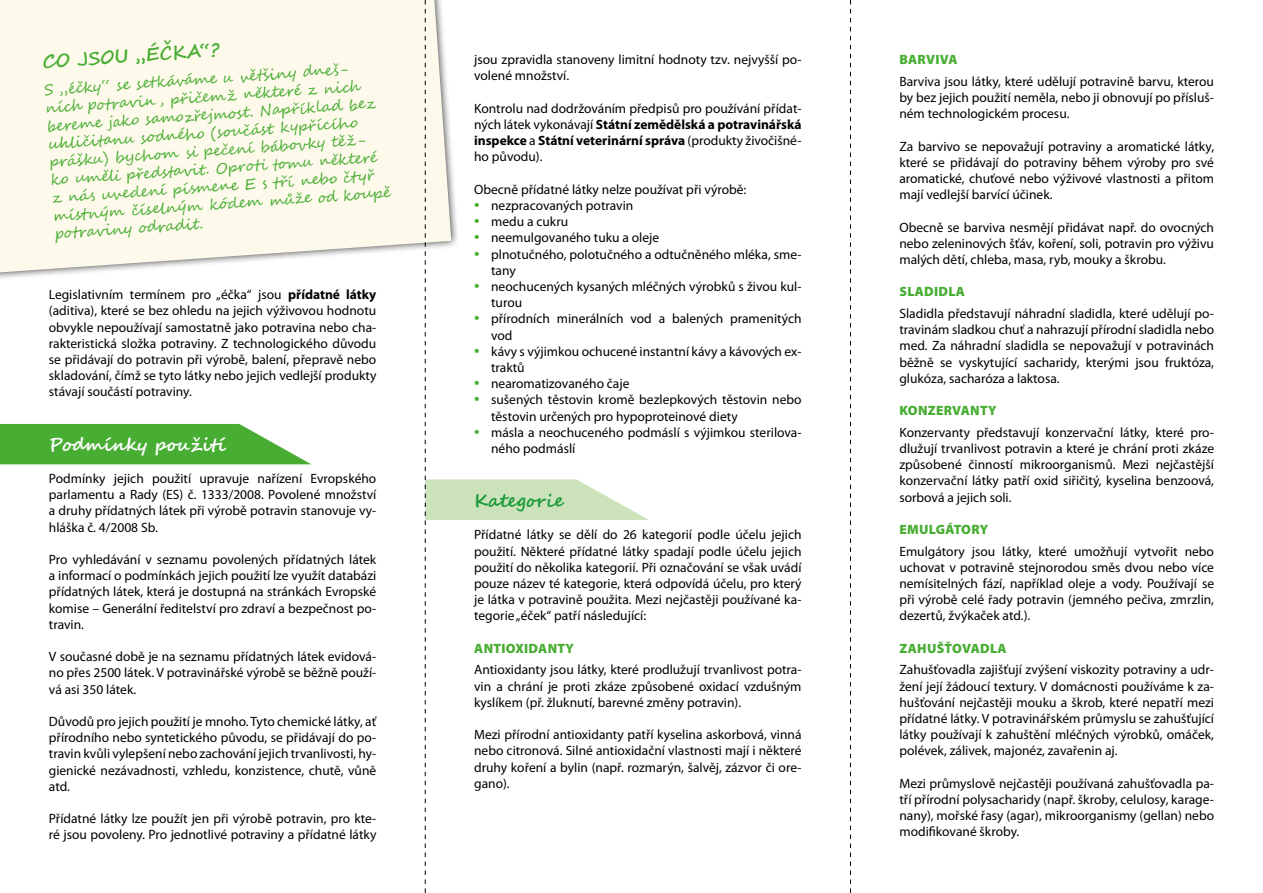
<style>
.page{position:relative;width:1263px;height:893px;background:#fff}
.page>*{position:absolute;margin:0;border:0;box-sizing:border-box;transform-origin:0 0}
.t1{font:700 18px "Segoe Script";color:#fff}
.t2{font:700 18px "Segoe Script";color:#48ad33}
.t3{font:700 18px "Segoe Script";color:#1a9b39}
.t4{font:15px/18px "Segoe Script";color:#48ad33}
.t5{font:13.5px/16.2px "Myriad Pro";color:#000;text-align:justify}
.t6{font:900 13.5px "Myriad Pro";letter-spacing:.02em;color:#48ad33}
.s1{font-weight:700}
.s2{font-size:19.5px;color:#48ad33}
</style>
<div class="page">
<div style="left:0;top:0;width:425px;height:272px;background:#fefaeb"></div>
<svg style="left:0;top:424px;width:311px;height:40px"></svg>
<svg style="left:425px;top:0;width:224px;height:893px"></svg>
<svg style="left:850px;top:0;width:1px;height:893px"></svg>
<h1 class="t2" style="left:41px;top:47px;width:179px;rotate:-4deg">Co j sou „éč ka“?</h1>
<p class="t4" style="left:44px;top:81px;width:340px;rotate:-4deg">S „éčky“ se setkáváme u většiny dneš&shy;ních pot ravin , přičemž některé z nich bereme jako samozřejmost. Například bez uhličitanu sodného (součást kypřícího prášku) bychom si pečení bábovky těž-<br>ko uměli představit. Oprot i tomu některé z nás uvedení písmene E s tří nebo čtyř místným číselným kódem může od koupě pot raviny odradit.</p>
<p class="t5" style="left:49px;top:286px;width:329px">Legislativním termínem pro „éčka“ jsou <span class="s1">přídatné látky </span>(aditiva), které se bez ohledu na jejich výživovou hodnotu obvykle nepoužívají samostatně jako potravina nebo cha&shy;rakteristická složka potraviny. Z technologického důvodu se přidávají do potravin při výrobě, balení, přepravě nebo skladování, čímž se tyto látky nebo jejich vedlejší produkty stávají součástí potraviny.</p>
<h1 class="t1" style="left:49px;top:430px;width:179px">Podmínky použití</h1>
<p class="t5" style="left:49px;top:470px;width:329px">Podmínky jejich použití upravuje nařízení Evropského parlamentu a Rady (ES) č. 1333/2008. Povolené množství a druhy přídatných látek při výrobě potravin stanovuje vy&shy;hláška č. 4/2008 Sb.</p>
<p class="t5" style="left:49px;top:551px;width:329px">Pro vyhledávání v seznamu povolených přídatných látek a informací o podmínkách jejich použití lze využít databázi přídatných látek, která je dostupná na stránkách Evropské komise – Generální ředitelství pro zdraví a bezpečnost po&shy;travin.</p>
<p class="t5" style="left:49px;top:648px;width:329px">V současné době je na seznamu přídatných látek evidová&shy;no přes 2500 látek. V potravinářské výrobě se běžně použí&shy;vá asi 350 látek.</p>
<p class="t5" style="left:49px;top:713px;width:329px">Důvodů pro jejich použití je mnoho. Tyto chemické látky, ať přírodního nebo syntetického původu, se přidávají do po&shy;travin kvůli vylepšení nebo zachování jejich trvanlivosti, hy&shy;gienické nezávadnosti, vzhledu, konzistence, chutě, vůně atd.</p>
<p class="t5" style="left:49px;top:810px;width:329px">Přídatné látky lze použít jen při výrobě potravin, pro kte&shy;ré jsou povoleny. Pro jednotlivé potraviny a přídatné látky</p>
<p class="t5" style="left:474px;top:51px;width:329px">jsou zpravidla stanoveny limitní hodnoty tzv. nejvyšší po&shy;volené množství.</p>
<p class="t5" style="left:474px;top:100px;width:329px">Kontrolu nad dodržováním předpisů pro používání přídat&shy;ných látek vykonávají <span class="s1">Státní zemědělská a potravinářská inspekce</span> a <span class="s1">Státní veterinární správa</span> (produkty živočišné&shy;ho původu).</p>
<p class="t5" style="left:474px;top:181px;width:274px">Obecně přídatné látky nelze používat při výrobě:</p>
<p class="t5" style="left:474px;top:197px;width:161px"><span class="s2">•</span> nezpracovaných potravin</p>
<p class="t5" style="left:474px;top:213px;width:96px"><span class="s2">•</span> medu a cukru</p>
<p class="t5" style="left:474px;top:229px;width:187px"><span class="s2">•</span> neemulgovaného tuku a oleje</p>
<p class="t5" style="left:491px;top:246px;width:312px;text-indent:-17px"><span class="s2">•</span> plnotučného, polotučného a odtučněného mléka, sme&shy;tany</p>
<p class="t5" style="left:491px;top:278px;width:312px;text-indent:-17px"><span class="s2">•</span> neochucených kysaných mléčných výrobků s živou kul&shy;turou</p>
<p class="t5" style="left:491px;top:310px;width:312px;text-indent:-17px"><span class="s2">•</span> přírodních minerálních vod a balených pramenitých vod</p>
<p class="t5" style="left:491px;top:343px;width:312px;text-indent:-17px"><span class="s2">•</span> kávy s výjimkou ochucené instantní kávy a kávových ex&shy;traktů</p>
<p class="t5" style="left:474px;top:375px;width:157px"><span class="s2">•</span> nearomatizovaného čaje</p>
<p class="t5" style="left:491px;top:391px;width:312px;text-indent:-17px"><span class="s2">•</span> sušených těstovin kromě bezlepkových těstovin nebo těstovin určených pro hypoproteinové diety</p>
<p class="t5" style="left:491px;top:424px;width:312px;text-indent:-17px"><span class="s2">•</span> másla a neochuceného podmáslí s výjimkou sterilova&shy;ného podmáslí</p>
<h1 class="t3" style="left:474px;top:486px;width:91px">Kategorie</h1>
<p class="t5" style="left:474px;top:526px;width:329px">Přídatné látky se dělí do 26 kategorií podle účelu jejich použití. Některé přídatné látky spadají podle účelu jejich použití do několika kategorií. Při označování se však uvádí pouze název té kategorie, která odpovídá účelu, pro který je látka v potravině použita. Mezi nejčastěji používané ka&shy;tegorie „éček“ patří následující:</p>
<p class="t6" style="left:474px;top:639px;width:101px">ANTIOXIDANTY</p>
<p class="t5" style="left:474px;top:661px;width:329px">Antioxidanty jsou látky, které prodlužují trvanlivost potra&shy;vin a chrání je proti zkáze způsobené oxidací vzdušným kyslíkem (př. žluknutí, barevné změny potravin).</p>
<p class="t5" style="left:474px;top:726px;width:329px">Mezi přírodní antioxidanty patří kyselina askorbová, vinná nebo citronová. Silné antioxidační vlastnosti mají i některé druhy koření a bylin (např. rozmarýn, šalvěj, zázvor či ore&shy;gano).</p>
<p class="t6" style="left:899px;top:51px;width:59px">BARVIVA</p>
<p class="t5" style="left:899px;top:73px;width:316px">Barviva jsou látky, které udělují potravině barvu, kterou by bez jejich použití neměla, nebo ji obnovují po přísluš&shy;ném technologickém procesu.</p>
<p class="t5" style="left:899px;top:138px;width:316px">Za barvivo se nepovažují potraviny a aromatické látky, které se přidávají do potraviny během výroby pro své aromatické, chuťové nebo výživové vlastnosti a přitom mají vedlejší barvící účinek.</p>
<p class="t5" style="left:899px;top:219px;width:316px">Obecně se barviva nesmějí přidávat např. do ovocných nebo zeleninových šťáv, koření, soli, potravin pro výživu malých dětí, chleba, masa, ryb, mouky a škrobu.</p>
<p class="t6" style="left:899px;top:283px;width:67px">SLADIDLA</p>
<p class="t5" style="left:899px;top:305px;width:316px">Sladidla představují náhradní sladidla, které udělují po&shy;travinám sladkou chuť a nahrazují přírodní sladidla nebo med. Za náhradní sladidla se nepovažují v potravinách běžně se vyskytující sacharidy, kterými jsou fruktóza, glukóza, sacharóza a laktosa.</p>
<p class="t6" style="left:899px;top:402px;width:98px">KONZERVANTY</p>
<p class="t5" style="left:899px;top:424px;width:316px">Konzervanty představují konzervační látky, které pro&shy;dlužují trvanlivost potravin a které je chrání proti zkáze způsobené činností mikroorganismů. Mezi nejčastější konzervační látky patří oxid siřičitý, kyselina benzoová, sorbová a jejich soli.</p>
<p class="t6" style="left:899px;top:520px;width:90px">EMULGÁTORY</p>
<p class="t5" style="left:899px;top:543px;width:316px">Emulgátory jsou látky, které umožňují vytvořit nebo uchovat v potravině stejnorodou směs dvou nebo více nemísitelných fází, například oleje a vody. Používají se při výrobě celé řady potravin (jemného pečiva, zmrzlin, dezertů, žvýkaček atd.).</p>
<p class="t6" style="left:899px;top:639px;width:109px">ZAHUŠŤOVADLA</p>
<p class="t5" style="left:899px;top:661px;width:316px">Zahušťovadla zajišťují zvýšení viskozity potraviny a udr&shy;žení její žádoucí textury. V domácnosti používáme k za&shy;hušťování nejčastěji mouku a škrob, které nepatří mezi přídatné látky. V potravinářském průmyslu se zahušťující látky používají k zahuštění mléčných výrobků, omáček, polévek, zálivek, majonéz, zavařenin aj.</p>
<p class="t5" style="left:899px;top:775px;width:316px">Mezi průmyslově nejčastěji používaná zahušťovadla pa&shy;tří přírodní polysacharidy (např. škroby, celulosy, karage&shy;nany), mořské řasy (agar), mikroorganismy (gellan) nebo modifikované škroby.</p>
</div>
